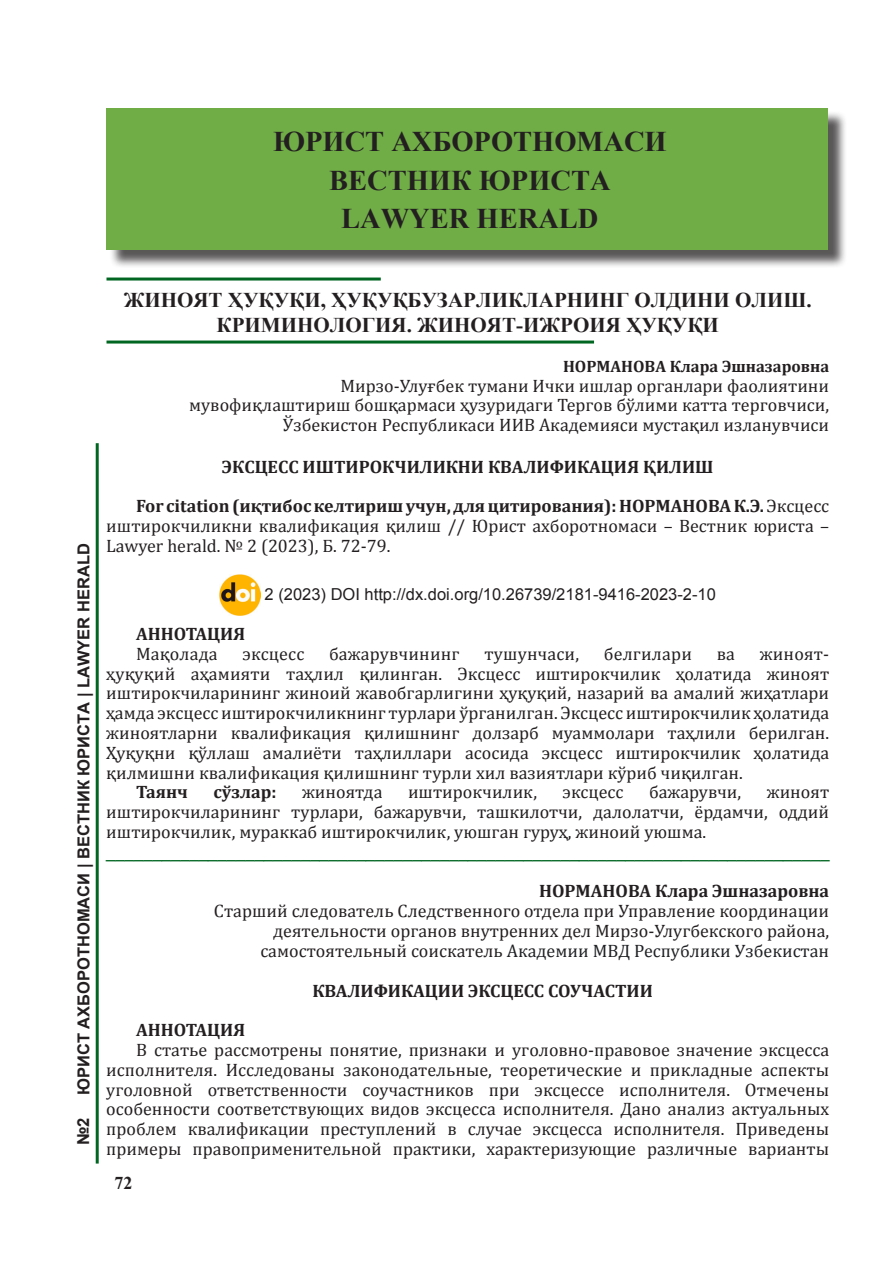
<style>
.page{position:relative;width:893px;height:1263px;background:#fff}
.page>*{position:absolute;margin:0;border:0;box-sizing:border-box;transform-origin:0 0}
.TOC_title{font:700 28.5px "Times New Roman";color:#231f20}
.мундарижа-3{font:700 21px/25.2px "Times New Roman";color:#231f20;text-align:center}
.Обычный{font:18px/19.8px "Cambria";color:#231f20;text-align:justify}
.Обычный__веб__Обычны{font:18px "Cambria";color:#231f20}
.Обычный-2{font:700 18px "Cambria";color:#231f20}
.Обычный__веб__Обычны-2{font:18px "Cambria";color:#202124}
.мундарижа-3-2{font:700 18px "Cambria";color:#231f20}
.Обычный__веб__Обычны-3{font:700 18px "Cambria";color:#231f20}
.t1{font:700 18px "Times New Roman";color:#231f20}
.Обычный-3{font:16.5px "Arial";color:#006621}
.t2{font:16.5px "Arial";color:#231f20}
.t3{font:700 16.5px "Arial";color:#231f20}
.мундарижа-1{font:700 16.5px "Cambria";color:#231f20}
.s1{font-weight:700}
.s2{color:#231f20}
</style>
<div class="page">
<hr style="left:96px;top:443px;width:3px;height:720px;background:#006621">
<img style="left:220px;top:575px;width:40px;height:40px">
<div style="left:109px;top:111px;width:738px;height:157px;background:#231f20;opacity:.75"></div>
<div style="left:106px;top:108px;width:722px;height:141px;background:#70ad47"></div>
<hr style="left:106px;top:278px;width:275px;height:3px;background:#006621">
<hr style="left:106px;top:341px;width:488px;height:3px;background:#006621">
<p class="TOC_title" style="left:273px;top:122px;width:395px">ЮРИСТ АХБОРОТНОМАСИ</p>
<p class="TOC_title" style="left:329px;top:161px;width:283px">ВЕСТНИК ЮРИСТА</p>
<p class="TOC_title" style="left:341px;top:199px;width:259px">LAWYER HERALD</p>
<p class="t3" style="left:73px;top:1095px;width:553px;rotate:-90deg">ЮРИСТ АХБОРОТНОМАСИ | ВЕСТНИК ЮРИСТА | LAWYER HERALD</p>
<p class="t3" style="left:72px;top:1145px;width:29px;rotate:-90deg">№2</p>
<p class="мундарижа-3" style="left:124px;top:287px;width:690px">ЖИНОЯТ ҲУҚУҚИ, ҲУҚУҚБУЗАРЛИКЛАРНИНГ ОЛДИНИ ОЛИШ.<br>КРИМИНОЛОГИЯ. ЖИНОЯТ-ИЖРОИЯ ҲУҚУҚИ</p>
<p class="мундарижа-1" style="left:563px;top:355px;width:268px">НОРМАНОВА Клара Эшназаровна</p>
<p class="Обычный__веб__Обычны" style="left:341px;top:375px;width:490px">Мирзо-Улуғбек тумани Ички ишлар органлари фаолиятини</p>
<p class="Обычный__веб__Обычны" style="left:189px;top:395px;width:642px">мувофиқлаштириш бошқармаси ҳузуридаги Тергов бўлими катта терговчиси,</p>
<p class="Обычный__веб__Обычны" style="left:283px;top:414px;width:548px">Ўзбекистон Республикаси ИИВ Академияси мустақил изланувчиси</p>
<p class="мундарижа-3-2" style="left:222px;top:454px;width:493px">ЭКСЦЕСС ИШТИРОКЧИЛИКНИ КВАЛИФИКАЦИЯ ҚИЛИШ</p>
<p class="Обычный" style="left:106px;top:496px;width:724px;text-indent:30px"><span class="s1">For citation (иқтибос келтириш учун, для цитирования):НОРМАНОВА К.Э.</span> Эксцесс иштирокчиликни квалификация қилиш // Юрист ахборотномаси – Вестник юриста – Lawyer herald. № 2 (2023), Б. 72-79.</p>
<p class="t2" style="left:265px;top:584px;width:453px">2 (2023) DOI http://dx.doi.org/10.26739/2181-9416-2023-2-10</p>
<p class="Обычный-2" style="left:136px;top:621px;width:111px">АННОТАЦИЯ</p>
<p class="Обычный" style="left:136px;top:644px;width:83px">Мақолада</p>
<p class="Обычный" style="left:242px;top:644px;width:63px">эксцесс</p>
<p class="Обычный" style="left:329px;top:644px;width:132px">бажарувчининг</p>
<p class="Обычный" style="left:484px;top:644px;width:96px">тушунчаси,</p>
<p class="Обычный" style="left:604px;top:644px;width:90px">белгилари</p>
<p class="Обычный" style="left:717px;top:644px;width:20px">ва</p>
<p class="Обычный" style="left:106px;top:644px;width:724px;text-indent:653px">жиноят&shy;ҳуқуқий аҳамияти таҳлил қилинган. Эксцесс иштирокчилик ҳолатида жиноят иштирокчиларининг жиноий жавобгарлигини ҳуқуқий, назарий ва амалий жиҳатлари ҳамда эксцесс иштирокчиликнинг турлари ўрганилган. Эксцесс иштирокчилик ҳолатида жиноятларни квалификация қилишнинг долзарб муаммолари таҳлили берилган.<br>Ҳуқуқни қўллаш амалиёти таҳлиллари асосида эксцесс иштирокчилик ҳолатида қилмишни квалификация қилишнинг турли хил вазиятлари кўриб чиқилган.</p>
<p class="Обычный-2" style="left:136px;top:780px;width:53px">Таянч</p>
<p class="Обычный-2" style="left:214px;top:780px;width:64px">сўзлар:</p>
<p class="Обычный" style="left:302px;top:782px;width:82px">жиноятда</p>
<p class="Обычный" style="left:408px;top:782px;width:131px">иштирокчилик,</p>
<p class="Обычный" style="left:563px;top:782px;width:62px">эксцесс</p>
<p class="Обычный" style="left:649px;top:782px;width:94px">бажарувчи,</p>
<p class="Обычный" style="left:106px;top:782px;width:724px;text-indent:660px">жиноят иштирокчиларининг турлари, бажарувчи, ташкилотчи, далолатчи, ёрдамчи, оддий иштирокчилик, мураккаб иштирокчилик, уюшган гуруҳ, жиноий уюшма.</p>
<p class="Обычный-3" style="left:106px;top:841px;width:725px">______________________________________________________________________________</p>
<p class="Обычный__веб__Обычны-3" style="left:539px;top:879px;width:292px">НОРМАНОВА Клара Эшназаровна</p>
<p class="Обычный__веб__Обычны" style="left:214px;top:900px;width:617px">Старший следователь Следственного отдела при Управление координации</p>
<p class="Обычный__веб__Обычны" style="left:273px;top:920px;width:557px">деятельности органов внутренних дел Мирзо-Улугбекского района,</p>
<p class="Обычный__веб__Обычны-2" style="left:260px;top:940px;width:570px"><span class="s2">самостоятельный соискатель</span> Академии МВД Республики Узбекистан</p>
<p class="Обычный-2" style="left:312px;top:978px;width:342px">КВАЛИФИКАЦИИ ЭКСЦЕСС СОУЧАСТИИ</p>
<p class="Обычный-2" style="left:136px;top:1017px;width:111px">АННОТАЦИЯ</p>
<p class="Обычный" style="left:106px;top:1040px;width:724px;text-indent:30px">В статье рассмотрены понятие, признаки и уголовно-правовое значение эксцесса исполнителя. Исследованы законодательные, теоретические и прикладные аспекты уголовной ответственности соучастников при эксцессе исполнителя. Отмечены особенности соответствующих видов эксцесса исполнителя. Дано анализ актуальных проблем квалификации преступлений в случае эксцесса исполнителя. Приведены примеры правоприменительной практики, характеризующие различные варианты</p>
<p class="t1" style="left:114px;top:1170px;width:19px">72</p>
</div>
